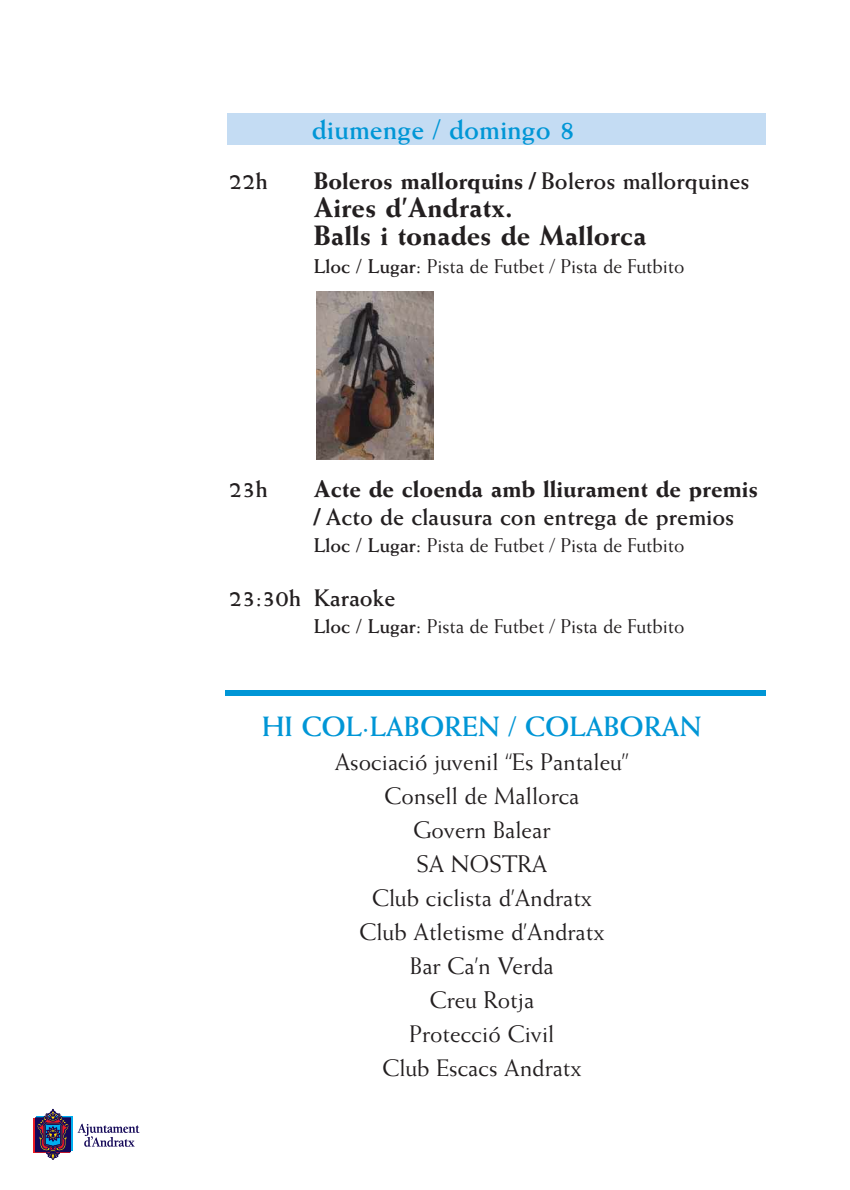
<style>
.page{position:relative;width:850px;height:1190px;background:#fff}
.page>*{position:absolute;margin:0;border:0;box-sizing:border-box;transform-origin:0 0}
.t1{font:700 28px "Weiss";color:#0096d6}
.t2{font:800 28px/28px "Weiss";color:#231f20}
.t3{font:24px/34px "Weiss";color:#231f20;text-align:center}
.t4{font:800 24px/28px "Weiss";color:#231f20}
.t5{font:700 24px "Weiss";color:#231f20}
.t6{font:20px "Weiss";letter-spacing:-.005em;color:#231f20}
.s1{font-weight:700}
</style>
<div class="page">
<div style="left:34px;top:1119px;width:36px;height:34px;background:#ed1c24"></div>
<div style="left:36px;top:1116px;width:36px;height:35px;background:#00aeef"></div>
<svg style="left:35px;top:1109px;width:36px;height:51px"></svg>
<svg style="left:78px;top:1124px;width:62px;height:23px"></svg>
<div style="left:227px;top:113px;width:538px;height:32px;background:#c4dcf3"></div>
<div style="left:225px;top:690px;width:540px;height:6px;background:#0096d6"></div>
<img style="left:316px;top:292px;width:117px;height:167px">
<p class="t1" style="left:312px;top:119px;width:265px">diumenge / domingo 8</p>
<p class="t5" style="left:229px;top:172px;width:41px">22h</p>
<p class="t4" style="left:314px;top:169px;width:437px">Boleros mallorquins / <span class="s1">Boleros mallorquines</span></p>
<p class="t2" style="left:314px;top:196px;width:334px">Aires d’Andratx.<br>Balls i tonades de Mallorca</p>
<p class="t6" style="left:314px;top:258px;width:372px"><span class="s1">Lloc / Lugar:</span> Pista de Futbet / Pista de Futbito</p>
<p class="t5" style="left:229px;top:480px;width:41px">23h</p>
<p class="t4" style="left:314px;top:477px;width:446px">Acte de cloenda amb lliurament de premis / <span class="s1">Acto de clausura con entrega de premios</span></p>
<p class="t6" style="left:314px;top:537px;width:372px"><span class="s1">Lloc / Lugar:</span> Pista de Futbet / Pista de Futbito</p>
<p class="t5" style="left:229px;top:589px;width:168px">23:30h Karaoke</p>
<p class="t6" style="left:314px;top:618px;width:372px"><span class="s1">Lloc / Lugar:</span> Pista de Futbet / Pista de Futbito</p>
<p class="t1" style="left:262px;top:716px;width:441px">HI COL·LABOREN / COLABORAN</p>
<p class="t3" style="left:335px;top:747px;width:296px">Asociació juvenil “Es Pantaleu”<br>Consell de Mallorca<br>Govern Balear<br>SA NOSTRA<br>Club ciclista d’Andratx<br>Club Atletisme d’Andratx<br>Bar Ca’n Verda<br>Creu Rotja<br>Protecció Civil<br>Club Escacs Andratx</p>
</div>
